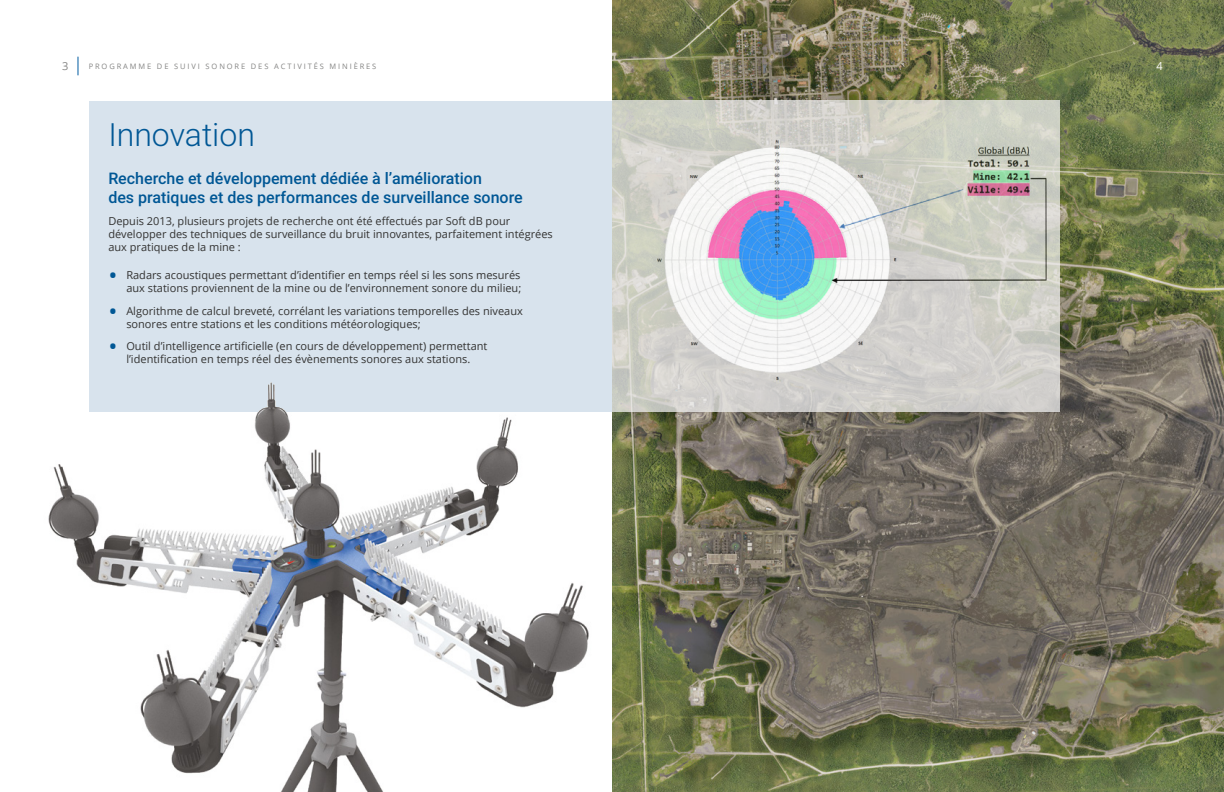
<style>
.page{position:relative;width:1224px;height:792px;background:#fff}
.page>*{position:absolute;margin:0;border:0;box-sizing:border-box;transform-origin:0 0}
.t1{font:300 32px "Roboto";color:#005795}
.t2{font:500 16px/19.2px "Roboto";color:#005795}
.t3{font:11px/13.2px "Open Sans";color:#333332}
.t4{font:11px "Open Sans";color:#858584}
.t5{font:11px "Open Sans";color:#fff}
.t6{font:7.5px "Open Sans";letter-spacing:.25em;color:#858584}
.s1{font-size:24px;color:#005795}
</style>
<div class="page">
<div style="left:89px;top:101px;width:523px;height:311px;background:#d8e3ed"></div>
<img style="left:48px;top:382px;width:541px;height:410px">
<img style="left:612px;top:0;width:612px;height:792px">
<svg style="left:78px;top:57px;width:1px;height:18px"></svg>
<img style="left:612px;top:101px;width:448px;height:311px">
<p class="t4" style="left:62px;top:59px;width:8px">3</p>
<p class="t6" style="left:89px;top:61px;width:289px">PROGRAMME DE SUIVI SONORE DES ACTIVITÉS MINIÈRES</p>
<p class="t5" style="left:1156px;top:59px;width:8px">4</p>
<h1 class="t1" style="left:108px;top:113px;width:148px">Innovation</h1>
<h2 class="t2" style="left:108px;top:168px;width:416px">Recherche et développement dédiée à l’amélioration<br>des pratiques et des performances de surveillance sonore</h2>
<p class="t3" style="left:108px;top:214px;width:446px">Depuis 2013, plusieurs projets de recherche ont été effectués par Soft dB pour développer des techniques de surveillance du bruit innovantes, parfaitement intégrées aux pratiques de la mine :</p>
<p class="t3" style="left:108px;top:268px;width:414px;text-align:right"><span class="s1">•</span> Radars acoustiques permettant d’identifier en temps réel si les sons mesurés aux stations proviennent de la mine ou de l’environnement sonore du milieu;</p>
<p class="t3" style="left:126px;top:304px;width:398px;text-indent:-18px"><span class="s1">•</span> Algorithme de calcul breveté, corrélant les variations temporelles des niveaux sonores entre stations et les conditions météorologiques;</p>
<p class="t3" style="left:108px;top:339px;width:381px;text-align:center"><span class="s1">•</span> Outil d’intelligence artificielle (en cours de développement) permettant l’identification en temps réel des évènements sonores aux stations.</p>
</div>
